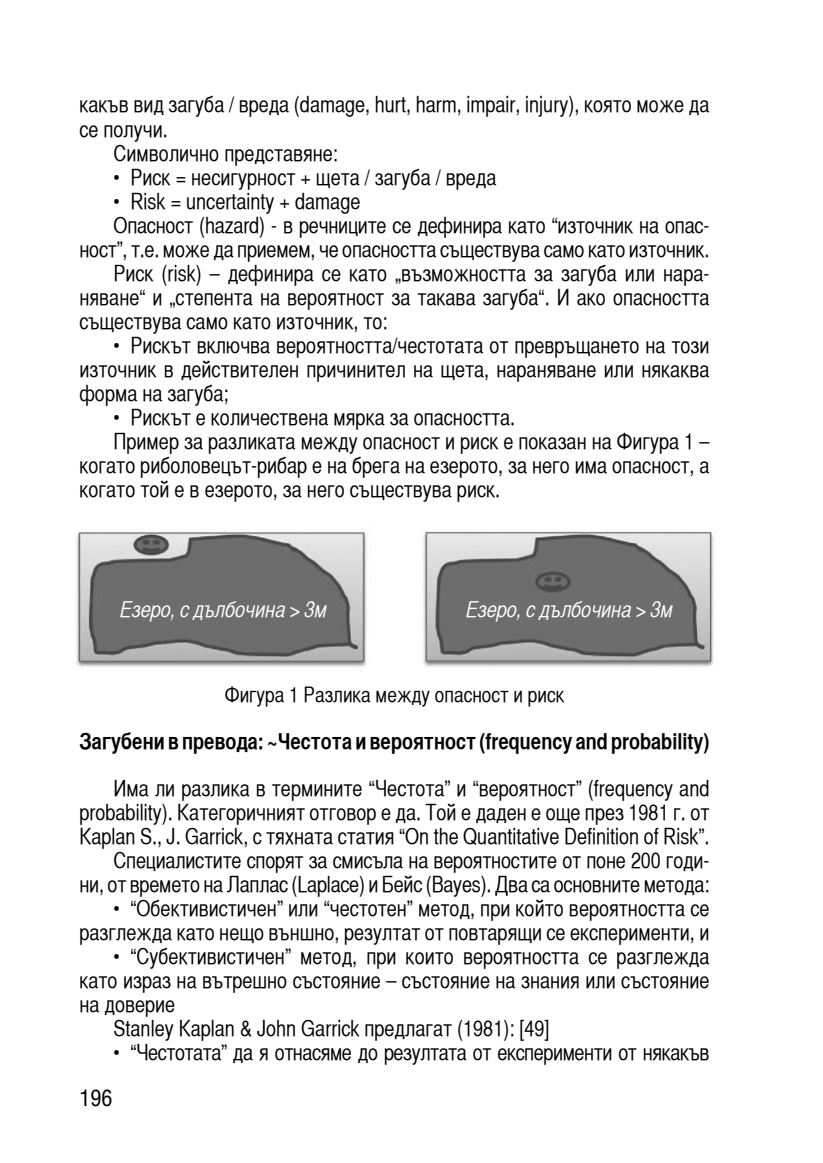
<style>
.page{position:relative;width:823px;height:1163px;background:#fff}
.page>*{position:absolute;margin:0;border:0;box-sizing:border-box;transform-origin:0 0}
.t1{font:22px/24px "Helvetica CY Plain";color:#000;text-align:right}
.t2{font:22px "Helvetica CY Bold";color:#000}
.t3{font:22px "Helvetica CY Plain";letter-spacing:-.02em;color:#000}
.t4{font:22px "Helvetica CY Oblique";color:#fff}
.t5{font:condensed 22px "Helvetica LT Std";color:#000}
.t6{font:21px "Helvetica CY Plain";color:#000}
</style>
<div class="page">
<img style="left:76px;top:530px;width:638px;height:137px">
<p class="t1" style="left:79px;top:93px;width:631px">какъв вид загуба / вреда (damage, hurt, harm, impair, injury), която може да</p>
<p class="t1" style="left:79px;top:117px;width:90px">се получи.</p>
<p class="t1" style="left:113px;top:141px;width:226px">Символично представяне:</p>
<p class="t1" style="left:113px;top:165px;width:384px">• Риск = несигурност + щета / загуба / вреда</p>
<p class="t1" style="left:113px;top:189px;width:248px">• Risk = uncertainty + damage</p>
<p class="t1" style="left:113px;top:213px;width:597px">Опасност (hazard) - в речниците се дефинира като “източник на опас-</p>
<p class="t1" style="left:79px;top:237px;width:631px">ност”, т.е. може да приемем, че опасността съществува само като източник.</p>
<p class="t1" style="left:113px;top:261px;width:597px">Риск (risk) – дефинира се като „възможността за загуба или нара-</p>
<p class="t1" style="left:79px;top:285px;width:631px">няване“ и „степента на вероятност за такава загуба“. И ако опасността</p>
<p class="t1" style="left:79px;top:309px;width:309px">съществува само като източник, то:</p>
<p class="t1" style="left:79px;top:333px;width:631px;text-align:justify;text-indent:34px">• Рискът включва вероятността/честотата от превръщането на този източник в действителен причинител на щета, нараняване или някаква форма на загуба;</p>
<p class="t1" style="left:113px;top:405px;width:403px">• Рискът е количествена мярка за опасността.</p>
<p class="t1" style="left:113px;top:429px;width:597px">Пример за разликата между опасност и риск е показан на Фигура 1 –</p>
<p class="t1" style="left:79px;top:453px;width:631px">когато риболовецът-рибар е на брега на езерото, за него има опасност, а</p>
<p class="t1" style="left:79px;top:477px;width:422px">когато той е в езерото, за него съществува риск.</p>
<p class="t4" style="left:120px;top:596px;width:208px">Езеро, с дълбочина &gt; 3м</p>
<p class="t4" style="left:466px;top:596px;width:208px">Езеро, с дълбочина &gt; 3м</p>
<p class="t6" style="left:225px;top:682px;width:341px">Фигура 1 Разлика между опасност и риск</p>
<p class="t2" style="left:79px;top:728px;width:631px">Загубени в превода: ~Честота и вероятност (frequency and probability)</p>
<p class="t1" style="left:79px;top:776px;width:631px">Има ли разлика в термините “Честота” и “вероятност” (frequency and probability). Категоричният отговор е да. Той е даден е още през 1981 г. от Kaplan S., J. Garrick, с тяхната статия “On the Quantitative Definition of Risk”.<br>Специалистите спорят за смисъла на вероятностите от поне 200 годи-<br>ни, от времето на Лаплас (Laplace) и Бейс (Bayes). Два са основните метода:</p>
<p class="t1" style="left:79px;top:896px;width:631px">• “Обективистичен” или “честотен” метод, при който вероятността се разглежда като нещо външно, резултат от повтарящи се експерименти, и</p>
<p class="t1" style="left:113px;top:944px;width:597px">• “Субективистичен” метод, при които вероятността се разглежда</p>
<p class="t1" style="left:79px;top:968px;width:631px">като израз на вътрешно състояние – състояние на знания или състояние</p>
<p class="t1" style="left:79px;top:992px;width:97px">на доверие</p>
<p class="t1" style="left:113px;top:1016px;width:437px">Stanley Kaplan &amp; John Garrick предлагат (1981): [49]</p>
<p class="t3" style="left:113px;top:1039px;width:597px">• “Честотата” да я отнасяме до резултата от експерименти от някакъв</p>
<p class="t5" style="left:79px;top:1084px;width:34px">196</p>
</div>
